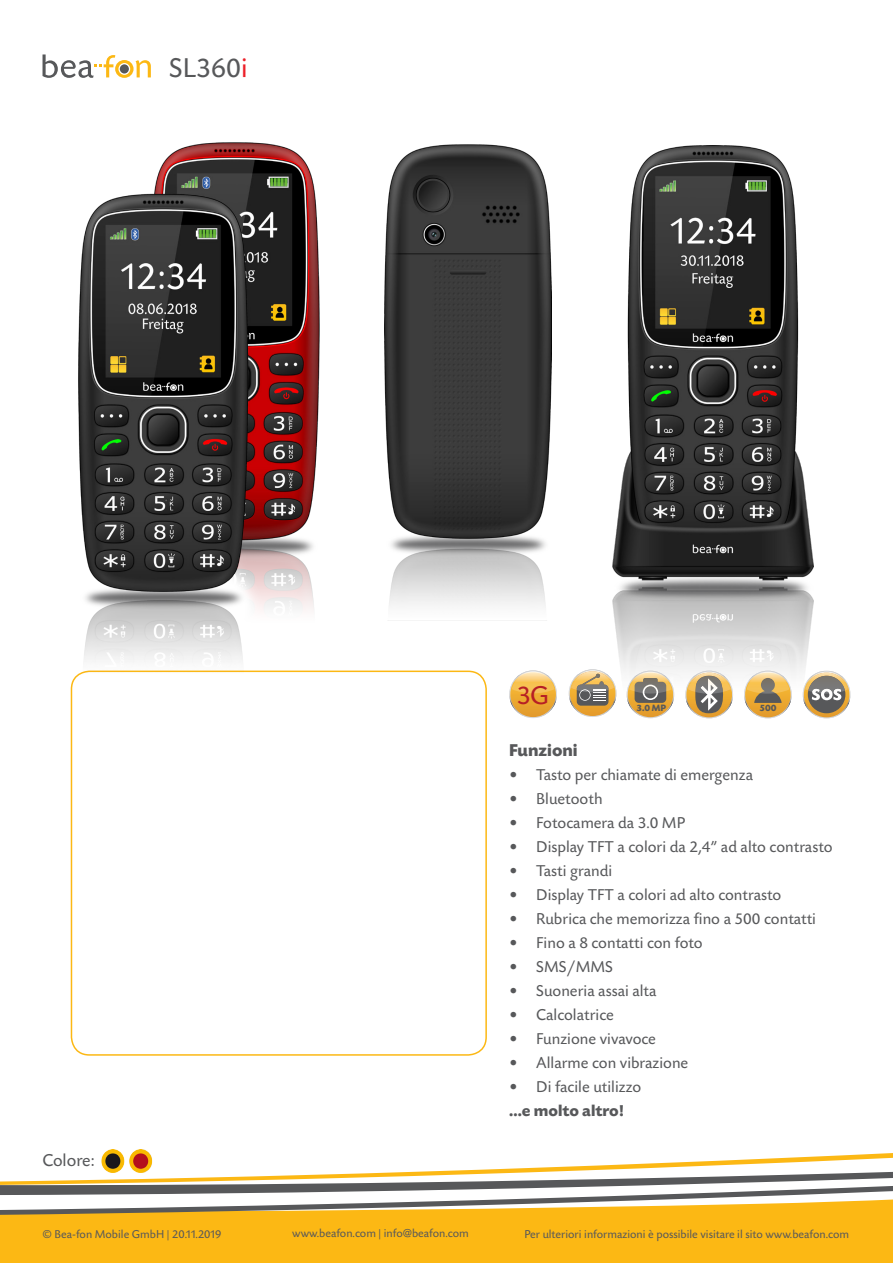
<style>
.page{position:relative;width:893px;height:1263px;background:#fff}
.page>*{position:absolute;margin:0;border:0;box-sizing:border-box;transform-origin:0 0}
.t1{font:28.5px "Today SB";color:#57585a}
.t2{font:27px "Today SB";color:#b61f25}
.Title2{font:700 18px "Today SB";color:#57585a}
.table_text{font:18px "Today SB";color:#57585a}
.t3{font:16.5px "Today SB";color:#57585a}
.t4{font:700 16.5px "Today SB";color:#57585a}
.t5{font:12px "Today SB";color:#57585a}
.t6{font:700 9.75px "Today SB";color:#58595b}
.t7{font:700 9.75px "Today SB";color:#57585a}
.s1{color:#ec2029}
</style>
<div class="page">
<div style="left:0;top:1215px;width:893px;height:48px;background:#fcb814"></div>
<svg style="left:0;top:1153px;width:893px;height:62px"></svg>
<svg style="left:43px;top:54px;width:108px;height:24px"></svg>
<div style="left:120px;top:64px;width:9px;height:10px;background:#57585a;border-radius:50%"></div>
<div style="left:71px;top:670px;width:416px;height:386px;border:2px solid #fcb814;border-radius:18px"></div>
<img style="left:99px;top:1150px;width:54px;height:23px">
<img style="left:384px;top:144px;width:168px;height:462px">
<img style="left:77px;top:142px;width:273px;height:533px">
<img style="left:613px;top:145px;width:201px;height:549px">
<svg style="left:569px;top:669px;width:47px;height:48px"></svg>
<svg style="left:685px;top:671px;width:48px;height:47px"></svg>
<svg style="left:803px;top:671px;width:47px;height:47px"></svg>
<svg style="left:744px;top:671px;width:48px;height:47px"></svg>
<svg style="left:745px;top:671px;width:46px;height:47px"></svg>
<svg style="left:745px;top:672px;width:46px;height:45px"></svg>
<svg style="left:746px;top:672px;width:43px;height:31px"></svg>
<svg style="left:627px;top:671px;width:47px;height:47px"></svg>
<div style="left:628px;top:672px;width:44px;height:44px;background:#ecc066;border-radius:22px"></div>
<div style="left:628px;top:672px;width:45px;height:45px;background:#e6a12e;border-radius:23px"></div>
<svg style="left:629px;top:672px;width:43px;height:31px"></svg>
<svg style="left:509px;top:670px;width:48px;height:48px"></svg>
<svg style="left:510px;top:671px;width:46px;height:46px"></svg>
<svg style="left:512px;top:672px;width:42px;height:21px"></svg>
<p class="t1" style="left:169px;top:53px;width:80px">SL360<span class="s1">i</span></p>
<p class="table_text" style="left:43px;top:1151px;width:54px">Colore:</p>
<p class="t2" style="left:517px;top:680px;width:34px">3G</p>
<p class="t6" style="left:636px;top:702px;width:31px">3.0 MP</p>
<p class="t7" style="left:759px;top:703px;width:19px">500</p>
<p class="Title2" style="left:509px;top:740px;width:70px">Funzioni</p>
<p class="t3" style="left:509px;top:765px;width:245px">• Tasto per chiamate di emergenza</p>
<p class="t3" style="left:509px;top:789px;width:95px">• Bluetooth</p>
<p class="t3" style="left:509px;top:813px;width:178px">• Fotocamera da 3.0 MP</p>
<p class="t3" style="left:509px;top:837px;width:325px">• Display TFT a colori da 2,4” ad alto contrasto</p>
<p class="t3" style="left:509px;top:861px;width:104px">• Tasti grandi</p>
<p class="t3" style="left:509px;top:885px;width:274px">• Display TFT a colori ad alto contrasto</p>
<p class="t3" style="left:509px;top:909px;width:308px">• Rubrica che memorizza fino a 500 contatti</p>
<p class="t3" style="left:509px;top:933px;width:195px">• Fino a 8 contatti con foto</p>
<p class="t3" style="left:509px;top:957px;width:105px">• SMS/MMS</p>
<p class="t3" style="left:509px;top:981px;width:149px">• Suoneria assai alta</p>
<p class="t3" style="left:509px;top:1005px;width:106px">• Calcolatrice</p>
<p class="t3" style="left:509px;top:1029px;width:148px">• Funzione vivavoce</p>
<p class="t3" style="left:509px;top:1053px;width:181px">• Allarme con vibrazione</p>
<p class="t3" style="left:509px;top:1077px;width:133px">• Di facile utilizzo</p>
<p class="t4" style="left:509px;top:1101px;width:116px">...e molto altro!</p>
<p class="t5" style="left:43px;top:1227px;width:181px">© Bea-fon Mobile GmbH | 20.11.2019</p>
<p class="t5" style="left:292px;top:1226px;width:178px">www.beafon.com | info@beafon.com</p>
<p class="t5" style="left:524px;top:1227px;width:326px">Per ulteriori informazioni è possibile visitare il sito www.beafon.com</p>
</div>
